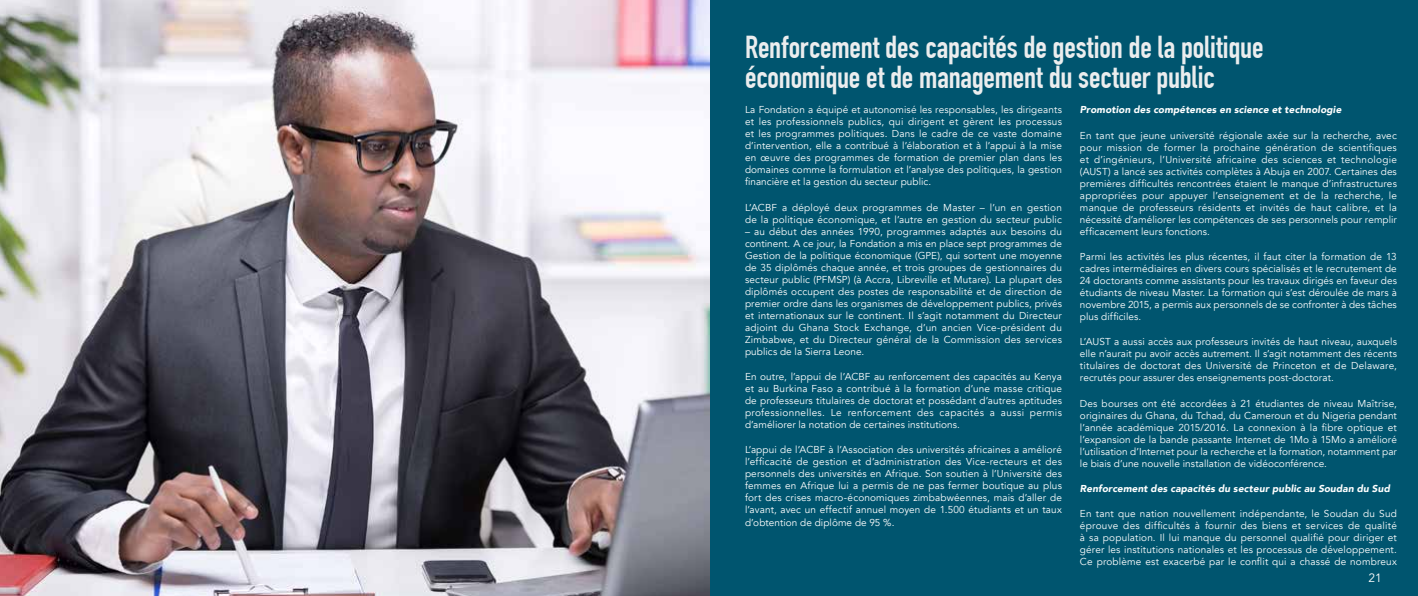
<style>
.page{position:relative;width:1418px;height:596px;background:#fff}
.page>*{position:absolute;margin:0;border:0;box-sizing:border-box;transform-origin:0 0}
.t1{font:700 31px/30px "DIN Condensed";letter-spacing:-.01em;color:#ebedee}
.t2{font:12px "Avenir";color:#fff}
.t3{font:10px/12px "Avenir";letter-spacing:.01em;color:#fff;text-align:justify}
.t4{font:italic 900 10px "Avenir";letter-spacing:.01em;color:#fff}
</style>
<div class="page">
<div style="left:709px;top:0;width:708px;height:595px;background:#00556f"></div>
<img style="left:0;top:0;width:709px;height:595px">
<h1 class="t1" style="left:745px;top:32px;width:520px">Renforcement des capacités de gestion de la politique économique et de management du sectuer public</h1>
<p class="t3" style="left:745px;top:104px;width:318px">La Fondation a équipé et autonomisé les responsables, les dirigeants et les professionnels publics, qui dirigent et gèrent les processus et les programmes politiques. Dans le cadre de ce vaste domaine d’intervention, elle a contribué à l’élaboration et à l’appui à la mise en œuvre des programmes de formation de premier plan dans les domaines comme la formulation et l’analyse des politiques, la gestion financière et la gestion du secteur public.</p>
<p class="t3" style="left:745px;top:201px;width:318px">L’ACBF a déployé deux programmes de Master – l’un en gestion de la politique économique, et l’autre en gestion du secteur public</p>
<p class="t3" style="left:745px;top:225px;width:318px">– au début des années 1990, programmes adaptés aux besoins du continent. A ce jour, la Fondation a mis en place sept programmes de Gestion de la politique économique (GPE), qui sortent une moyenne de 35 diplômés chaque année, et trois groupes de gestionnaires du secteur public (PFMSP) (à Accra, Libreville et Mutare). La plupart des diplômés occupent des postes de responsabilité et de direction de premier ordre dans les organismes de développement publics, privés et internationaux sur le continent. Il s’agit notamment du Directeur adjoint du Ghana Stock Exchange, d’un ancien Vice-président du Zimbabwe, et du Directeur général de la Commission des services publics de la Sierra Leone.</p>
<p class="t3" style="left:745px;top:370px;width:318px">En outre, l’appui de l’ACBF au renforcement des capacités au Kenya et au Burkina Faso a contribué à la formation d’une masse critique de professeurs titulaires de doctorat et possédant d’autres aptitudes professionnelles. Le renforcement des capacités a aussi permis d’améliorer la notation de certaines institutions.</p>
<p class="t3" style="left:745px;top:444px;width:318px">L’appui de l’ACBF à l’Association des universités africaines a amélioré l’efficacité de gestion et d’administration des Vice-recteurs et des personnels des universités en Afrique. Son soutien à l’Université des femmes en Afrique lui a permis de ne pas fermer boutique au plus fort des crises macro-économiques zimbabwéennes, mais d’aller de l’avant, avec un effectif annuel moyen de 1.500 étudiants et un taux d’obtention de diplôme de 95 %.</p>
<p class="t4" style="left:1079px;top:102px;width:263px">Promotion des compétences en science et technologie</p>
<p class="t3" style="left:1079px;top:129px;width:318px">En tant que jeune université régionale axée sur la recherche, avec pour mission de former la prochaine génération de scientifiques et d’ingénieurs, l’Université africaine des sciences et technologie (AUST) a lancé ses activités complètes à Abuja en 2007. Certaines des premières difficultés rencontrées étaient le manque d’infrastructures appropriées pour appuyer l’enseignement et de la recherche, le manque de professeurs résidents et invités de haut calibre, et la nécessité d’améliorer les compétences de ses personnels pour remplir efficacement leurs fonctions.</p>
<p class="t3" style="left:1079px;top:250px;width:318px">Parmi les activités les plus récentes, il faut citer la formation de 13 cadres intermédiaires en divers cours spécialisés et le recrutement de 24 doctorants comme assistants pour les travaux dirigés en faveur des étudiants de niveau Master. La formation qui s’est déroulée de mars à novembre 2015, a permis aux personnels de se confronter à des tâches plus difficiles.</p>
<p class="t3" style="left:1079px;top:336px;width:318px">L’AUST a aussi accès aux professeurs invités de haut niveau, auxquels elle n’aurait pu avoir accès autrement. Il s’agit notamment des récents titulaires de doctorat des Université de Princeton et de Delaware, recrutés pour assurer des enseignements post-doctorat.</p>
<p class="t3" style="left:1079px;top:397px;width:318px">Des bourses ont été accordées à 21 étudiantes de niveau Maîtrise, originaires du Ghana, du Tchad, du Cameroun et du Nigeria pendant l’année académique 2015/2016. La connexion à la fibre optique et l’expansion de la bande passante Internet de 1Mo à 15Mo a amélioré l’utilisation d’Internet pour la recherche et la formation, notamment par le biais d’une nouvelle installation de vidéoconférence.</p>
<p class="t4" style="left:1079px;top:480px;width:311px">Renforcement des capacités du secteur public au Soudan du Sud</p>
<p class="t3" style="left:1079px;top:507px;width:318px">En tant que nation nouvellement indépendante, le Soudan du Sud éprouve des difficultés à fournir des biens et services de qualité à sa population. Il lui manque du personnel qualifié pour diriger et gérer les institutions nationales et les processus de développement.<br>Ce problème est exacerbé par le conflit qui a chassé de nombreux</p>
<p class="t2" style="left:1368px;top:570px;width:15px">21</p>
</div>
